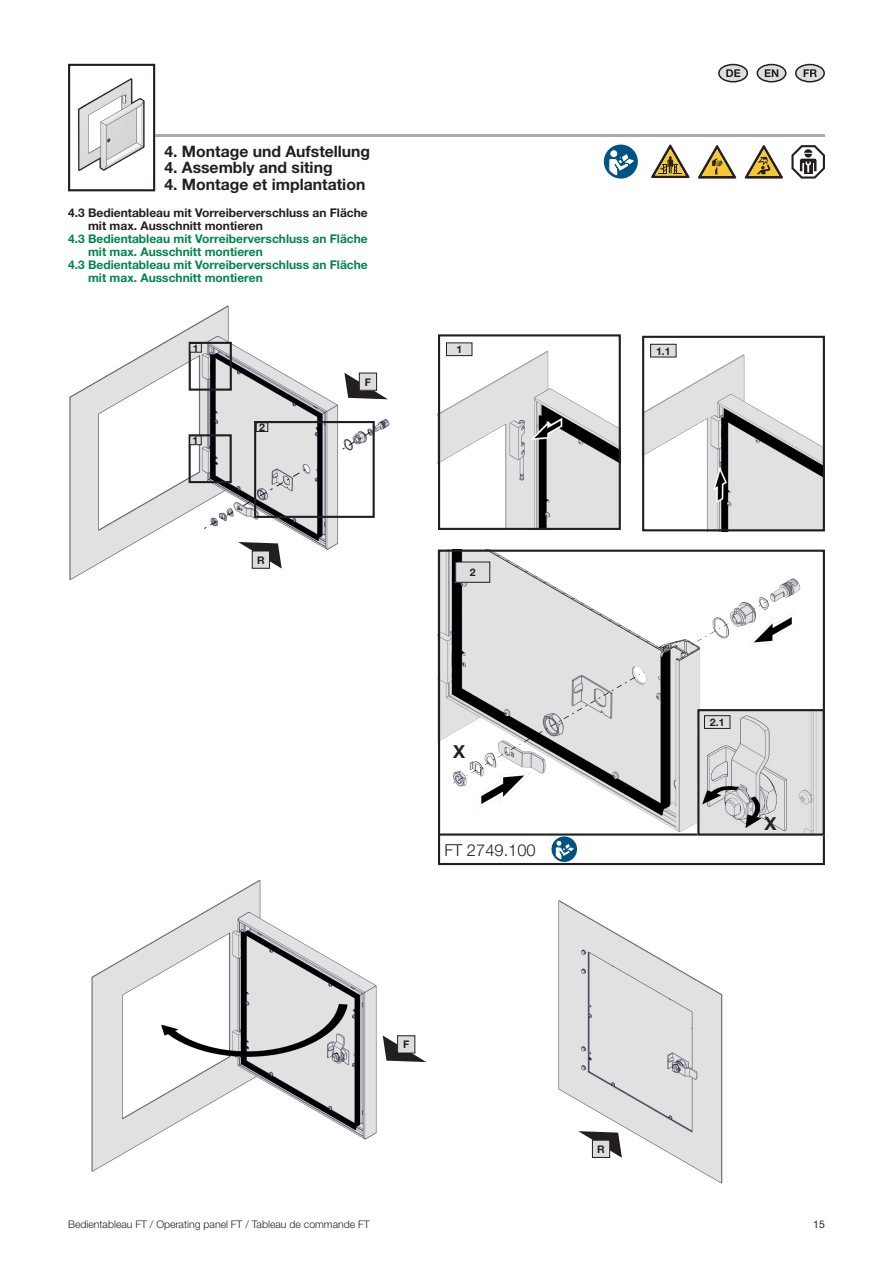
<style>
.page{position:relative;width:893px;height:1263px;background:#fff}
.page>*{position:absolute;margin:0;border:0;box-sizing:border-box;transform-origin:0 0}
._1_VariableUeberschr{font:700 18px "Neue Helvetica For Rittal";color:#231f20}
._1_Text_AbstandOhne{font:300 16.5px "Neue Helvetica For Rittal";color:#231f20}
._1_VariableUeberschr-2{font:700 15.75px "Neue Helvetica For Rittal";color:#231f20}
._1_TextHf_AbstandOhn{font:700 12px/12.9px "Neue Helvetica For Rittal";color:#00854a}
._1_TextHf_AbstandOhn-2{font:700 12px/12.9px "Neue Helvetica For Rittal";color:#231f20}
.t1{font:300 10.5px "Neue Helvetica For Rittal";color:#231f20}
._2_TabelleTextHfZ{font:700 10.5px "Neue Helvetica For Rittal";color:#231f20}
._3_IgelNr{font:700 10.5px "Neue Helvetica For Rittal";color:#231f20}
._1_Igel_Nr_1-stellig{font:700 10.5px "Neue Helvetica For Rittal";color:#231f20}
.t2{font:10.5px "Neue Helvetica For Rittal";color:#231f20}
</style>
<div class="page">
<svg style="left:757px;top:65px;width:29px;height:17px"></svg>
<div style="left:757px;top:64px;width:29px;height:18px;border:2px solid #231f20;border-radius:50%"></div>
<svg style="left:765px;top:69px;width:13px;height:8px"></svg>
<div style="left:796px;top:65px;width:28px;height:17px;background:#dcdddf;border-radius:50%"></div>
<div style="left:795px;top:64px;width:30px;height:18px;border:2px solid #231f20;border-radius:50%"></div>
<svg style="left:804px;top:69px;width:13px;height:8px"></svg>
<div style="left:719px;top:65px;width:28px;height:17px;background:#dcdddf;border-radius:50%"></div>
<div style="left:718px;top:64px;width:30px;height:18px;border:2px solid #231f20;border-radius:50%"></div>
<svg style="left:726px;top:69px;width:14px;height:8px"></svg>
<img style="left:69px;top:305px;width:392px;height:315px">
<img style="left:68px;top:64px;width:88px;height:128px">
<div style="left:68px;top:64px;width:87px;height:127px;border:2px solid #231f20"></div>
<hr style="left:155px;top:134px;width:670px;height:3px;background:#a8a9ad">
<svg style="left:651px;top:145px;width:38px;height:33px"></svg>
<svg style="left:698px;top:145px;width:38px;height:34px"></svg>
<svg style="left:745px;top:145px;width:38px;height:34px"></svg>
<svg style="left:791px;top:145px;width:34px;height:34px"></svg>
<img style="left:441px;top:341px;width:177px;height:186px">
<div style="left:438px;top:334px;width:183px;height:196px;border:2px solid #231f20"></div>
<div style="left:446px;top:343px;width:26px;height:13px;background:#dcdddf"></div>
<div style="left:446px;top:343px;width:26px;height:13px;border:1px solid #231f20"></div>
<img style="left:645px;top:343px;width:177px;height:185px">
<div style="left:642px;top:336px;width:183px;height:195px;border:2px solid #231f20"></div>
<div style="left:651px;top:344px;width:25px;height:13px;background:#dcdddf"></div>
<div style="left:650px;top:344px;width:26px;height:13px;border:1px solid #231f20"></div>
<div style="left:189px;top:342px;width:43px;height:49px;border:2px solid #231f20"></div>
<div style="left:190px;top:343px;width:11px;height:9px;background:#dcdddf"></div>
<div style="left:190px;top:343px;width:12px;height:9px;border:1px solid #231f20"></div>
<svg style="left:238px;top:542px;width:44px;height:26px"></svg>
<div style="left:252px;top:551px;width:17px;height:17px;background:#dcdddf"></div>
<div style="left:252px;top:551px;width:18px;height:17px;border:1px solid #231f20"></div>
<svg style="left:344px;top:373px;width:44px;height:26px"></svg>
<div style="left:359px;top:373px;width:18px;height:17px;background:#dcdddf"></div>
<div style="left:359px;top:373px;width:18px;height:18px;border:1px solid #231f20"></div>
<div style="left:189px;top:434px;width:43px;height:49px;border:2px solid #231f20"></div>
<div style="left:190px;top:436px;width:11px;height:9px;background:#dcdddf"></div>
<div style="left:189px;top:436px;width:13px;height:9px;border:1px solid #231f20"></div>
<div style="left:254px;top:421px;width:121px;height:97px;border:2px solid #231f20"></div>
<div style="left:256px;top:423px;width:12px;height:8px;background:#dcdddf"></div>
<div style="left:256px;top:422px;width:12px;height:10px;border:1px solid #231f20"></div>
<img style="left:441px;top:553px;width:360px;height:280px">
<div style="left:438px;top:550px;width:387px;height:288px;border:2px solid #231f20"></div>
<div style="left:456px;top:562px;width:34px;height:20px;background:#dcdddf"></div>
<div style="left:455px;top:562px;width:35px;height:21px;border:1px solid #231f20"></div>
<img style="left:91px;top:880px;width:292px;height:292px">
<img style="left:425px;top:900px;width:298px;height:284px">
<svg style="left:578px;top:1131px;width:44px;height:27px"></svg>
<div style="left:592px;top:1140px;width:18px;height:17px;background:#dcdddf"></div>
<div style="left:592px;top:1140px;width:18px;height:18px;border:1px solid #231f20"></div>
<svg style="left:383px;top:1035px;width:43px;height:27px"></svg>
<div style="left:398px;top:1036px;width:17px;height:17px;background:#dcdddf"></div>
<div style="left:397px;top:1035px;width:18px;height:18px;border:1px solid #231f20"></div>
<div style="left:439px;top:834px;width:385px;height:30px;background:#fff"></div>
<div style="left:438px;top:833px;width:387px;height:32px;border:2px solid #231f20"></div>
<svg style="left:551px;top:836px;width:26px;height:26px"></svg>
<svg style="left:555px;top:840px;width:20px;height:20px"></svg>
<div style="left:604px;top:145px;width:34px;height:34px;background:#005285;border-radius:50%"></div>
<div style="left:610px;top:150px;width:8px;height:8px;border:1px solid #005285;border-radius:50%"></div>
<svg style="left:609px;top:152px;width:26px;height:24px"></svg>
<img style="left:700px;top:712px;width:122px;height:121px">
<div style="left:697px;top:709px;width:128px;height:127px;border:2px solid #231f20"></div>
<div style="left:704px;top:716px;width:26px;height:12px;background:#dcdddf"></div>
<div style="left:704px;top:715px;width:26px;height:14px;border:1px solid #231f20"></div>
<p class="_1_VariableUeberschr-2" style="left:164px;top:141px;width:207px">4. Montage und Aufstellung</p>
<p class="_1_VariableUeberschr-2" style="left:164px;top:158px;width:170px">4. Assembly and siting</p>
<p class="_1_VariableUeberschr-2" style="left:164px;top:174px;width:202px">4. Montage et implantation</p>
<p class="_1_TextHf_AbstandOhn-2" style="left:88px;top:207px;width:281px;text-indent:-20px">4.3 Bedientableau mit Vorreiberverschluss an Fläche mit max. Ausschnitt montieren</p>
<p class="_1_TextHf_AbstandOhn" style="left:88px;top:232px;width:281px;text-indent:-20px">4.3 Bedientableau mit Vorreiberverschluss an Fläche mit max. Ausschnitt montieren</p>
<p class="_1_TextHf_AbstandOhn" style="left:88px;top:258px;width:281px;text-indent:-20px">4.3 Bedientableau mit Vorreiberverschluss an Fläche mit max. Ausschnitt montieren</p>
<p class="_1_Igel_Nr_1-stellig" style="left:193px;top:342px;width:7px">1</p>
<p class="_2_TabelleTextHfZ" style="left:456px;top:343px;width:7px">1</p>
<p class="_2_TabelleTextHfZ" style="left:656px;top:344px;width:16px">1.1</p>
<p class="_1_Igel_Nr_1-stellig" style="left:193px;top:434px;width:7px">1</p>
<p class="_1_Igel_Nr_1-stellig" style="left:259px;top:421px;width:7px">2</p>
<p class="_3_IgelNr" style="left:257px;top:553px;width:9px">R</p>
<p class="_3_IgelNr" style="left:365px;top:375px;width:8px">F</p>
<p class="_2_TabelleTextHfZ" style="left:470px;top:566px;width:7px">2</p>
<p class="_1_VariableUeberschr" style="left:453px;top:740px;width:14px">X</p>
<p class="_1_Text_AbstandOhne" style="left:444px;top:839px;width:93px">FT 2749.100</p>
<p class="_3_IgelNr" style="left:403px;top:1038px;width:8px">F</p>
<p class="_3_IgelNr" style="left:597px;top:1142px;width:9px">R</p>
<p class="_2_TabelleTextHfZ" style="left:710px;top:716px;width:16px">2.1</p>
<p class="_1_VariableUeberschr" style="left:764px;top:813px;width:14px">X</p>
<p class="t1" style="left:68px;top:1218px;width:303px">Bedientableau FT / Operating panel FT / Tableau de commande FT</p>
<p class="t2" style="left:813px;top:1218px;width:13px">15</p>
</div>
